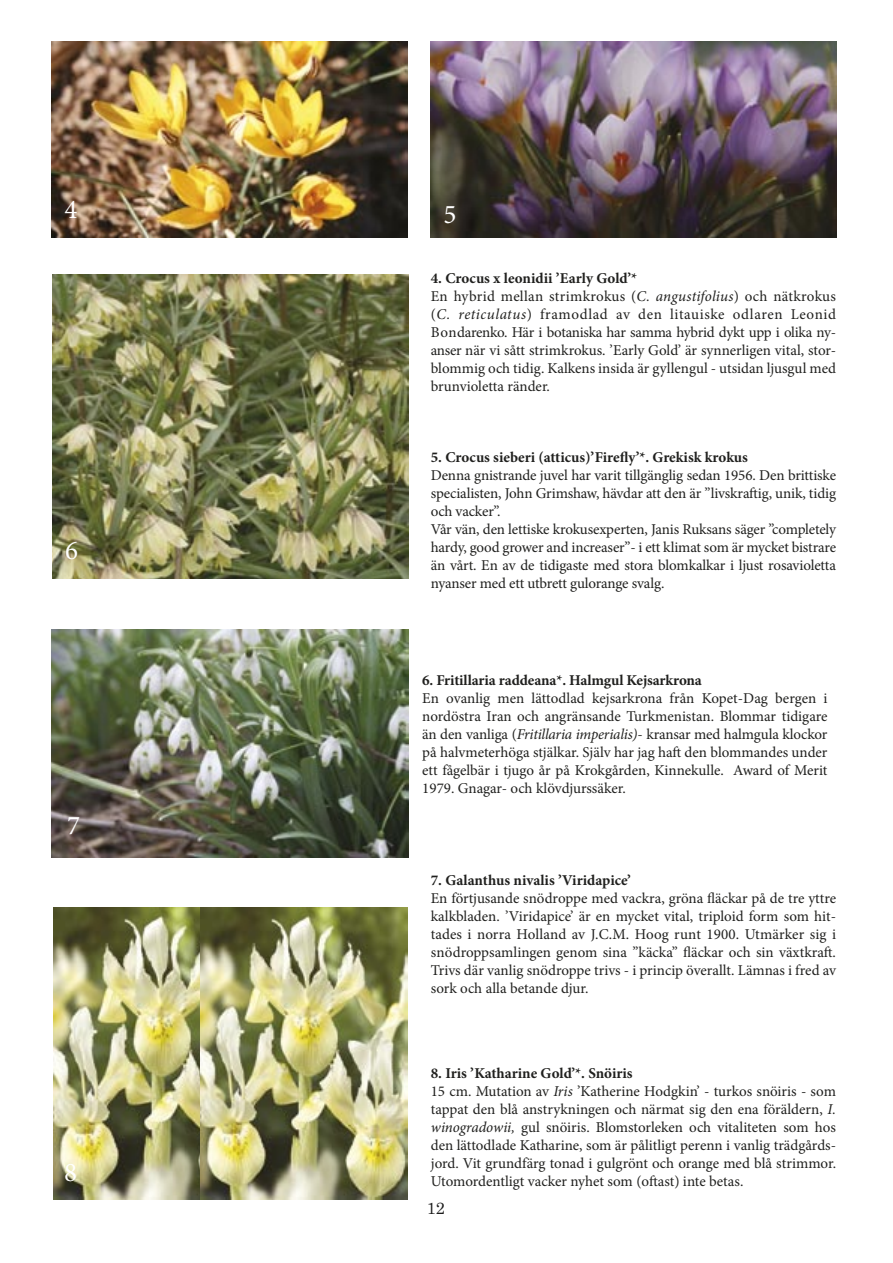
<style>
.page{position:relative;width:893px;height:1263px;background:#fff}
.page>*{position:absolute;margin:0;border:0;box-sizing:border-box;transform-origin:0 0}
.t1{font:27px "Minion Pro";color:#fff}
.inledn{font:16.5px "Century Schoolbook Std";color:#1b1b1b}
.t2{font:15px/18px "Minion Pro";letter-spacing:-.005em;color:#20201e}
.s1{font-weight:700}
.s2{font-style:italic}
</style>
<div class="page">
<img style="left:52px;top:41px;width:355px;height:196px">
<img style="left:431px;top:42px;width:405px;height:195px">
<img style="left:51px;top:629px;width:357px;height:228px">
<img style="left:52px;top:275px;width:356px;height:304px">
<img style="left:53px;top:907px;width:148px;height:292px">
<img style="left:201px;top:907px;width:207px;height:292px">
<p class="t1" style="left:64px;top:198px;width:14px">4</p>
<p class="t1" style="left:65px;top:540px;width:14px">6</p>
<p class="t1" style="left:67px;top:815px;width:14px">7</p>
<p class="t1" style="left:64px;top:1162px;width:14px">8</p>
<p class="t1" style="left:443px;top:203px;width:14px">5</p>
<p class="t2" style="left:431px;top:270px;width:407px"><span class="s1">4. Crocus x leonidii ’Early Gold’*<br></span>En hybrid mellan strimkrokus (<span class="s2">C. angustifolius</span>) och nätkrokus (<span class="s2">C. reticulatus</span>) framodlad av den litauiske odlaren Leonid Bondarenko. Här i botaniska har samma hybrid dykt upp i olika ny&shy;anser när vi sått strimkrokus. ’Early Gold’ är synnerligen vital, stor&shy;blommig och tidig. Kalkens insida är gyllengul - utsidan ljusgul med brunvioletta ränder.</p>
<p class="t2" style="left:431px;top:449px;width:407px"><span class="s1">5. Crocus sieberi (atticus)’Firefly’*. Grekisk krokus<br></span>Denna gnistrande juvel har varit tillgänglig sedan 1956. Den brittiske specialisten, John Grimshaw, hävdar att den är ”livskraftig, unik, tidig och vacker”.<br>Vår vän, den lettiske krokusexperten, Janis Ruksans säger ”completely hardy, good grower and increaser”- i ett klimat som är mycket bistrare än vårt. En av de tidigaste med stora blomkalkar i ljust rosavioletta nyanser med ett utbrett gulorange svalg.</p>
<p class="t2" style="left:422px;top:673px;width:407px"><span class="s1">6. Fritillaria raddeana*. Halmgul Kejsarkrona<br></span>En ovanlig men lättodlad kejsarkrona från Kopet-Dag bergen i nordöstra Iran och angränsande Turkmenistan. Blommar tidigare än den vanliga (<span class="s2">Fritillaria imperialis)</span>- kransar med halmgula klockor på halvmeterhöga stjälkar. Själv har jag haft den blommandes under ett fågelbär i tjugo år på Krokgården, Kinnekulle. Award of Merit 1979. Gnagar- och klövdjurssäker.</p>
<p class="t2" style="left:431px;top:873px;width:407px"><span class="s1">7. Galanthus nivalis ’Viridapice’<br></span>En förtjusande snödroppe med vackra, gröna fläckar på de tre yttre kalkbladen. ’Viridapice’ är en mycket vital, triploid form som hit&shy;tades i norra Holland av J.C.M. Hoog runt 1900. Utmärker sig i snödroppsamlingen genom sina ”käcka” fläckar och sin växtkraft.<br>Trivs där vanlig snödroppe trivs - i princip överallt. Lämnas i fred av sork och alla betande djur.</p>
<p class="t2" style="left:431px;top:1066px;width:407px"><span class="s1">8. Iris ’Katharine Gold’*. Snöiris<br></span>15 cm. Mutation av <span class="s2">Iris</span> ’Katherine Hodgkin’ - turkos snöiris - som tappat den blå anstrykningen och närmat sig den ena föräldern, <span class="s2">I. winogradowii,</span> gul snöiris. Blomstorleken och vitaliteten som hos den lättodlade Katharine, som är pålitligt perenn i vanlig trädgårds&shy;jord. Vit grundfärg tonad i gulgrönt och orange med blå strimmor.<br>Utomordentligt vacker nyhet som (oftast) inte betas.</p>
<p class="inledn" style="left:427px;top:1198px;width:20px">12</p>
</div>
